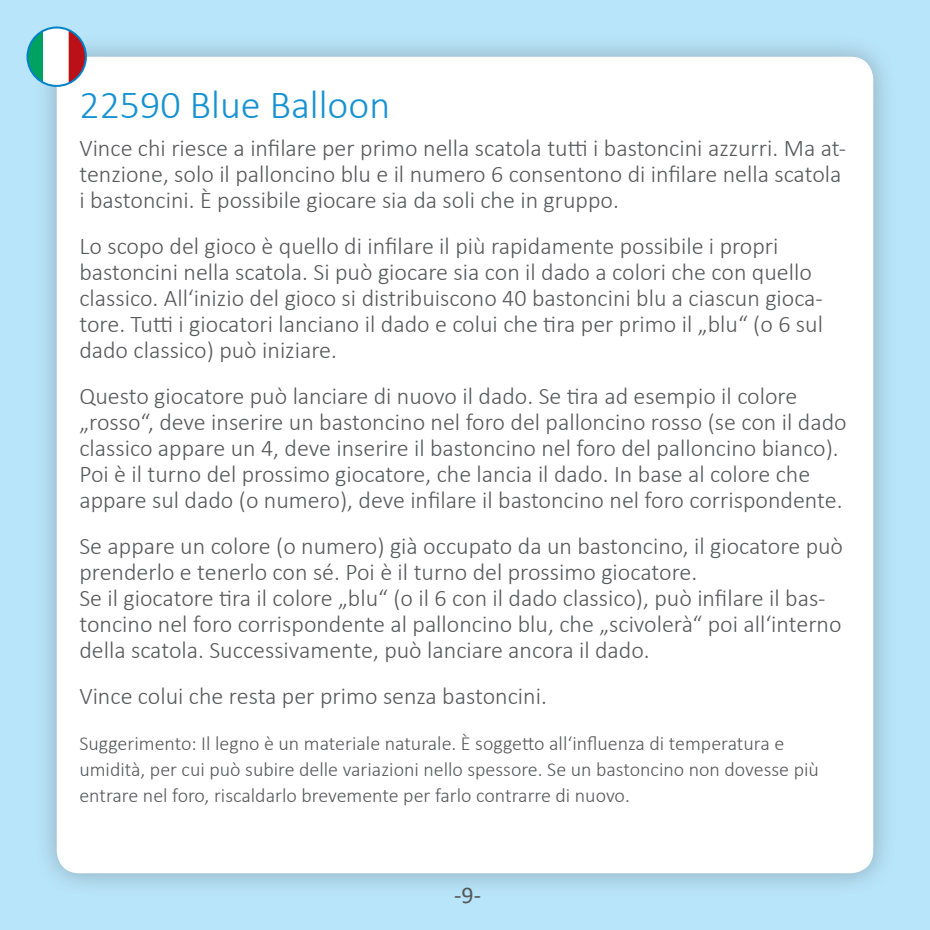
<style>
.page{position:relative;width:930px;height:930px;background:#b9e5fa}
.page>*{position:absolute;margin:0;border:0;box-sizing:border-box;transform-origin:0 0}
.t1{font:300 40px "Calibri";color:#1592d1}
.t2{font:300 24px/26px "Calibri";color:#57585a}
.t3{font:24px "Calibri";color:#57585a}
.t4{font:300 20px/26px "Calibri";color:#57585a}
</style>
<div class="page">
<div style="left:33px;top:33px;width:865px;height:865px;background:#231f20;opacity:.3"></div>
<div style="left:57px;top:57px;width:816px;height:816px;background:#fff;border-radius:23px"></div>
<img style="left:27px;top:27px;width:59px;height:59px;border-radius:29px">
<svg style="left:29px;top:30px;width:14px;height:56px"></svg>
<div style="left:26px;top:26px;width:61px;height:61px;border:2px solid #0082c8;border-radius:50%"></div>
<p class="t1" style="left:79px;top:80px;width:312px">22590 Blue Balloon</p>
<p class="t2" style="left:79px;top:135px;width:768px">Vince chi riesce a infilare per primo nella scatola tutti i bastoncini azzurri. Ma at&shy;tenzione, solo il palloncino blu e il numero 6 consentono di infilare nella scatola i bastoncini. È possibile giocare sia da soli che in gruppo.</p>
<p class="t2" style="left:79px;top:233px;width:745px">Lo scopo del gioco è quello di infilare il più rapidamente possibile i propri bastoncini nella scatola. Si può giocare sia con il dado a colori che con quello classico. All‘inizio del gioco si distribuiscono 40 bastoncini blu a ciascun gioca&shy;tore. Tutti i giocatori lanciano il dado e colui che tira per primo il „blu“ (o 6 sul dado classico) può iniziare.</p>
<p class="t2" style="left:79px;top:383px;width:769px">Questo giocatore può lanciare di nuovo il dado. Se tira ad esempio il colore „rosso“, deve inserire un bastoncino nel foro del palloncino rosso (se con il dado classico appare un 4, deve inserire il bastoncino nel foro del palloncino bianco).<br>Poi è il turno del prossimo giocatore, che lancia il dado. In base al colore che appare sul dado (o numero), deve infilare il bastoncino nel foro corrispondente.</p>
<p class="t2" style="left:79px;top:533px;width:765px">Se appare un colore (o numero) già occupato da un bastoncino, il giocatore può prenderlo e tenerlo con sé. Poi è il turno del prossimo giocatore.</p>
<p class="t2" style="left:79px;top:585px;width:764px">Se il giocatore tira il colore „blu“ (o il 6 con il dado classico), può infilare il bas&shy;toncino nel foro corrispondente al palloncino blu, che „scivolerà“ poi all‘interno della scatola. Successivamente, può lanciare ancora il dado.</p>
<p class="t2" style="left:79px;top:683px;width:469px">Vince colui che resta per primo senza bastoncini.</p>
<p class="t4" style="left:79px;top:730px;width:741px">Suggerimento: Il legno è un materiale naturale. È soggetto all‘influenza di temperatura e umidità, per cui può subire delle variazioni nello spessore. Se un bastoncino non dovesse più entrare nel foro, riscaldarlo brevemente per farlo contrarre di nuovo.</p>
<p class="t3" style="left:454px;top:878px;width:28px">-9-</p>
</div>
